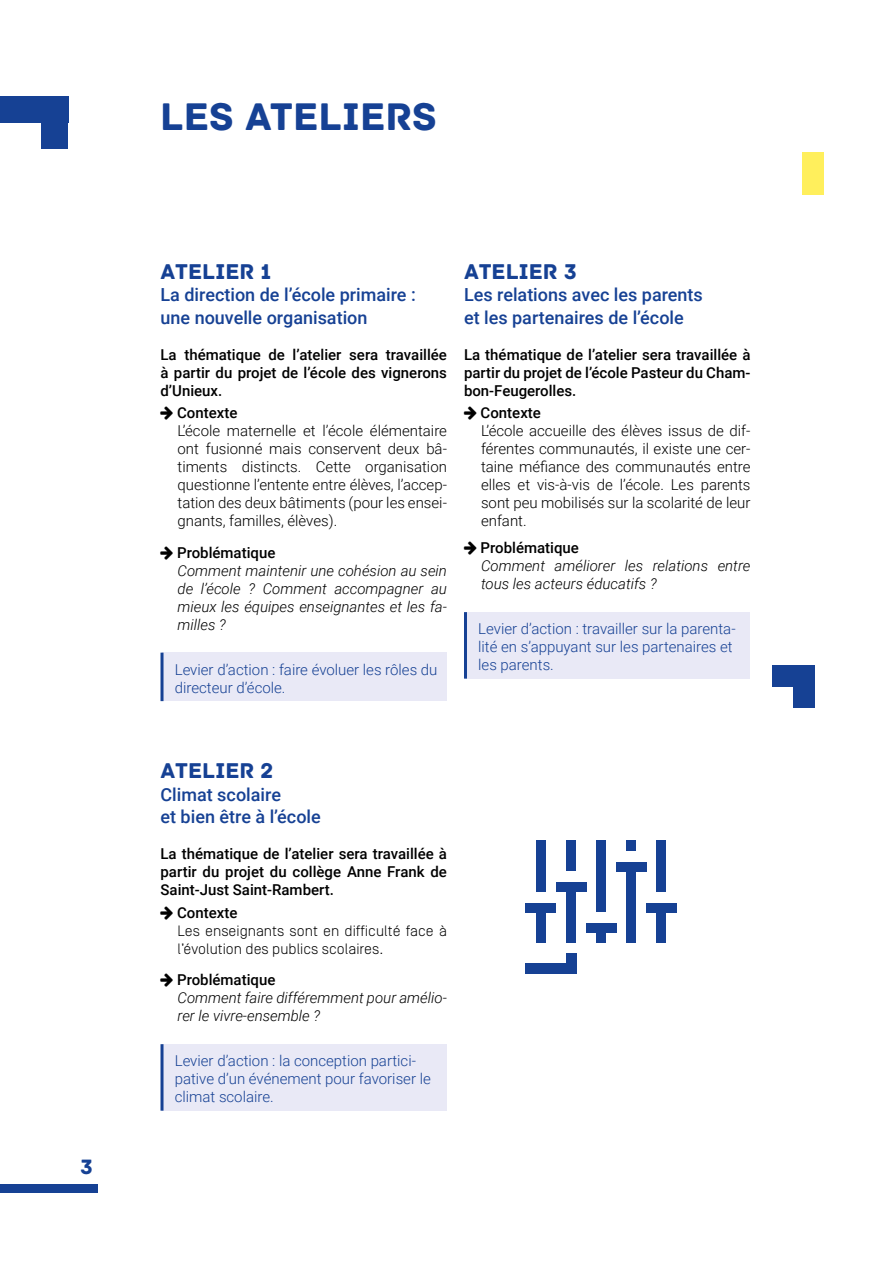
<style>
.page{position:relative;width:893px;height:1263px;background:#fff}
.page>*{position:absolute;margin:0;border:0;box-sizing:border-box;transform-origin:0 0}
.t1{font:40.5px "Archive";color:#164194}
.t2{font:22.5px "Archive";color:#164194}
.t3{font:21.9px "Archive";color:#164194}
.t4{font:500 18px/22.5px "Roboto";color:#164194}
.t5{font:300 15px/18px "Roboto";color:#000;text-align:justify}
.t6{font:500 15px/18px "Roboto";color:#000;text-align:justify}
.t7{font:300 15px/18px "Roboto";color:#164194}
.t8{font:italic 300 15px/18px "Roboto";color:#000}
.t9{font:300 15px/18px "Simplon BP";color:#000}
</style>
<div class="page">
<div style="left:0;top:1184px;width:98px;height:9px;background:#164194"></div>
<div style="left:162px;top:653px;width:285px;height:48px;background:#e9e9f6"></div>
<hr style="left:161px;top:653px;width:3px;height:48px;background:#164194">
<div style="left:162px;top:1044px;width:285px;height:67px;background:#e9e9f6"></div>
<hr style="left:161px;top:1044px;width:3px;height:67px;background:#164194">
<div style="left:465px;top:612px;width:285px;height:67px;background:#e9e9f6"></div>
<hr style="left:464px;top:612px;width:3px;height:67px;background:#164194">
<div style="left:41px;top:122px;width:27px;height:27px;background:#164194"></div>
<div style="left:0;top:96px;width:68px;height:26px;background:#164194"></div>
<div style="left:803px;top:152px;width:21px;height:42px;background:#ffef5c"></div>
<div style="left:773px;top:665px;width:42px;height:21px;background:#164194"></div>
<div style="left:794px;top:686px;width:21px;height:22px;background:#164194"></div>
<div style="left:526px;top:963px;width:50px;height:11px;background:#164194"></div>
<div style="left:566px;top:953px;width:10px;height:21px;background:#164194"></div>
<div style="left:536px;top:841px;width:10px;height:102px;background:#164194"></div>
<div style="left:566px;top:841px;width:10px;height:102px;background:#164194"></div>
<div style="left:596px;top:841px;width:10px;height:102px;background:#164194"></div>
<div style="left:626px;top:841px;width:10px;height:102px;background:#164194"></div>
<div style="left:656px;top:841px;width:10px;height:102px;background:#164194"></div>
<div style="left:526px;top:902px;width:30px;height:10px;background:#164194"></div>
<div style="left:526px;top:892px;width:30px;height:10px;background:#fff"></div>
<div style="left:556px;top:882px;width:30px;height:10px;background:#164194"></div>
<div style="left:556px;top:871px;width:30px;height:11px;background:#fff"></div>
<div style="left:586px;top:923px;width:30px;height:10px;background:#164194"></div>
<div style="left:586px;top:912px;width:30px;height:11px;background:#fff"></div>
<div style="left:616px;top:861px;width:30px;height:10px;background:#164194"></div>
<div style="left:616px;top:851px;width:30px;height:10px;background:#fff"></div>
<div style="left:646px;top:902px;width:30px;height:10px;background:#164194"></div>
<div style="left:646px;top:892px;width:30px;height:10px;background:#fff"></div>
<h3 class="t3" style="left:80px;top:1153px;width:14px">3</h3>
<h1 class="t1" style="left:160px;top:93px;width:278px">LES ATELIERS</h1>
<h2 class="t2" style="left:161px;top:258px;width:113px">ATELIER 1</h2>
<p class="t4" style="left:161px;top:283px;width:257px">La direction de l’école primaire : une nouvelle organisation</p>
<p class="t6" style="left:161px;top:345px;width:288px">La thématique de l’atelier sera travaillée à partir du projet de l’école des vignerons d’Unieux.</p>
<p class="t6" style="left:177px;top:403px;width:62px">Contexte</p>
<p class="t5" style="left:178px;top:421px;width:271px">L’école maternelle et l’école élémentaire ont fusionné mais conservent deux bâ&shy;timents distincts. Cette organisation questionne l’entente entre élèves, l’accep&shy;tation des deux bâtiments (pour les ensei&shy;gnants, familles, élèves).</p>
<p class="t6" style="left:177px;top:543px;width:100px">Problématique</p>
<p class="t8" style="left:178px;top:561px;width:271px;text-align:justify">Comment maintenir une cohésion au sein de l’école ? Comment accompagner au mieux les équipes enseignantes et les fa&shy;milles ?</p>
<p class="t7" style="left:175px;top:660px;width:264px">Levier d’action : faire évoluer les rôles du directeur d’école.</p>
<h2 class="t2" style="left:464px;top:258px;width:114px">ATELIER 3</h2>
<p class="t4" style="left:464px;top:283px;width:240px">Les relations avec les parents et les partenaires de l’école</p>
<p class="t6" style="left:464px;top:345px;width:288px">La thématique de l’atelier sera travaillée à partir du projet de l’école Pasteur du Cham&shy;bon-Feugerolles.</p>
<p class="t6" style="left:481px;top:403px;width:62px">Contexte</p>
<p class="t5" style="left:481px;top:421px;width:271px">L’école accueille des élèves issus de dif&shy;férentes communautés, il existe une cer&shy;taine méfiance des communautés entre elles et vis-à-vis de l’école. Les parents sont peu mobilisés sur la scolarité de leur enfant.</p>
<p class="t6" style="left:481px;top:538px;width:100px">Problématique</p>
<p class="t8" style="left:481px;top:556px;width:271px">Comment améliorer les relations entre tous les acteurs éducatifs ?</p>
<p class="t7" style="left:478px;top:619px;width:259px">Levier d’action : travailler sur la parenta&shy;lité en s’appuyant sur les partenaires et les parents.</p>
<h2 class="t2" style="left:161px;top:757px;width:114px">ATELIER 2</h2>
<p class="t4" style="left:161px;top:782px;width:162px">Climat scolaire<br>et bien être à l’école</p>
<p class="t6" style="left:161px;top:844px;width:288px">La thématique de l’atelier sera travaillée à partir du projet du collège Anne Frank de Saint-Just Saint-Rambert.</p>
<p class="t6" style="left:177px;top:903px;width:62px">Contexte</p>
<p class="t9" style="left:178px;top:921px;width:271px">Les enseignants sont en difficulté face à l’évolution des publics scolaires.</p>
<p class="t6" style="left:177px;top:970px;width:100px">Problématique</p>
<p class="t8" style="left:178px;top:988px;width:271px">Comment faire différemment pour amélio&shy;rer le vivre-ensemble ?</p>
<p class="t7" style="left:175px;top:1051px;width:258px">Levier d’action : la conception partici&shy;pative d’un événement pour favoriser le climat scolaire.</p>
</div>
